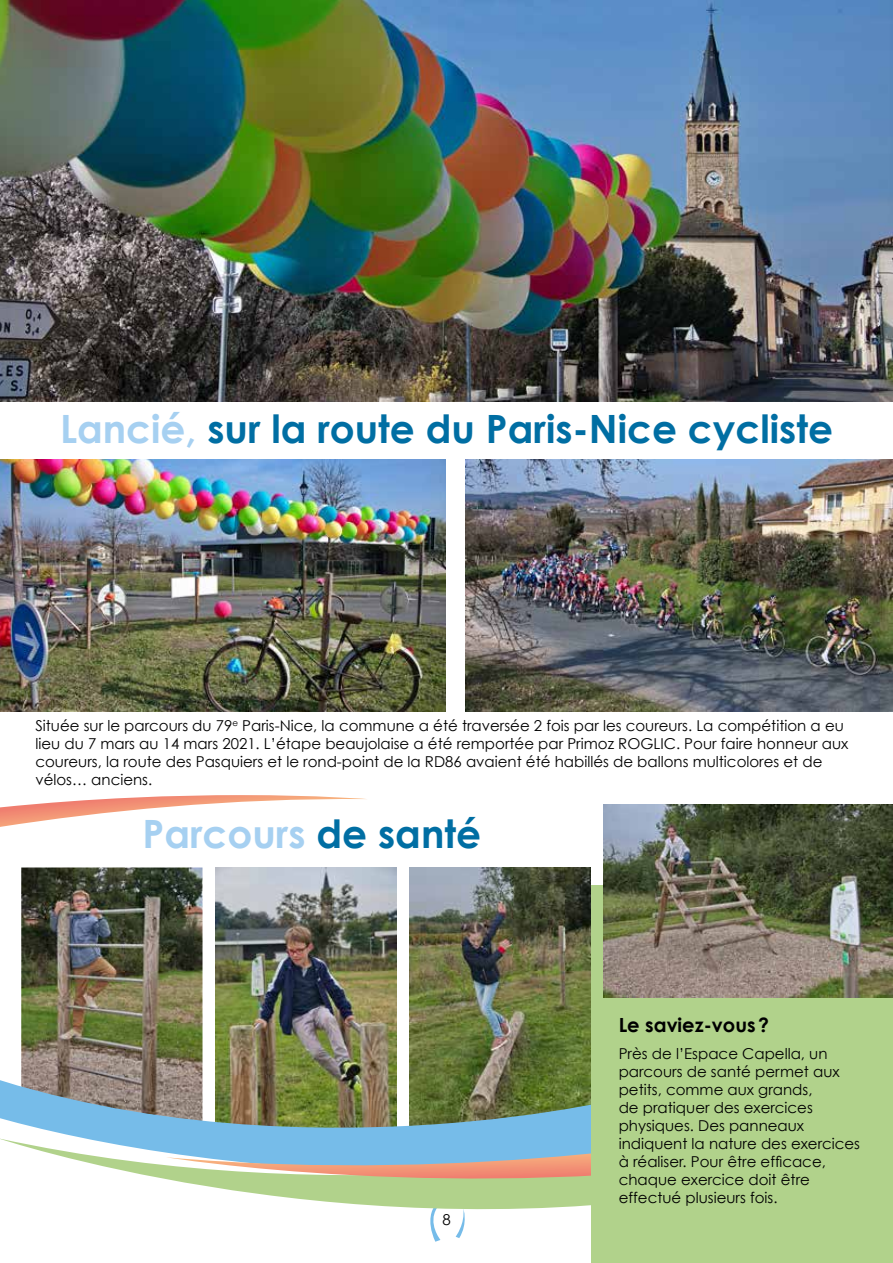
<style>
.page{position:relative;width:893px;height:1263px;background:#fff}
.page>*{position:absolute;margin:0;border:0;box-sizing:border-box;transform-origin:0 0}
.t1{font:700 39px "Century Gothic";color:#006ea3}
.t2{font:700 39px "Century Gothic";color:#a6d0f1}
.t3{font:700 19.5px "Century Gothic";color:#000}
.t4{font:15px/18px "Century Gothic";color:#000}
.s1{color:#a6d0f1}
.s2{color:#006ea3}
</style>
<div class="page">
<img style="left:0;top:0;width:893px;height:402px">
<img style="left:0;top:459px;width:445px;height:252px">
<img style="left:466px;top:459px;width:427px;height:252px">
<img style="left:21px;top:867px;width:181px;height:163px">
<img style="left:215px;top:867px;width:182px;height:163px">
<img style="left:410px;top:867px;width:181px;height:163px">
<img style="left:0;top:1030px;width:591px;height:108px">
<svg style="left:0;top:1138px;width:591px;height:104px"></svg>
<svg style="left:166px;top:1131px;width:425px;height:74px;background:#aac4ba"></svg>
<div style="left:591px;top:886px;width:302px;height:377px;background:#b1d28b"></div>
<img style="left:604px;top:805px;width:289px;height:192px">
<svg style="left:0;top:795px;width:367px;height:32px"></svg>
<h1 class="t1" style="left:60px;top:404px;width:774px"><span class="s1">Lancié,</span> sur la route du Paris-Nice cycliste</h1>
<p class="t4" style="left:35px;top:717px;width:814px">Située sur le parcours du 79<sup>e</sup> Paris-Nice, la commune a été traversée 2 fois par les coureurs. La compétition a eu lieu du 7 mars au 14 mars 2021. L’étape beaujolaise a été remportée par Primoz ROGLIC. Pour faire honneur aux coureurs, la route des Pasquiers et le rond-point de la RD86 avaient été habillés de ballons multicolores et de vélos… anciens.</p>
<h1 class="t2" style="left:143px;top:809px;width:340px">Parcours <span class="s2">de santé</span></h1>
<p class="t4" style="left:442px;top:1211px;width:10px">8</p>
<h2 class="t3" style="left:619px;top:1013px;width:152px">Le saviez-vous?</h2>
<p class="t4" style="left:619px;top:1044px;width:243px">Près de l’Espace Capella, un parcours de santé permet aux petits, comme aux grands,<br>de pratiquer des exercices physiques. Des panneaux indiquent la nature des exercices à réaliser. Pour être efficace, chaque exercice doit être effectué plusieurs fois.</p>
</div>
